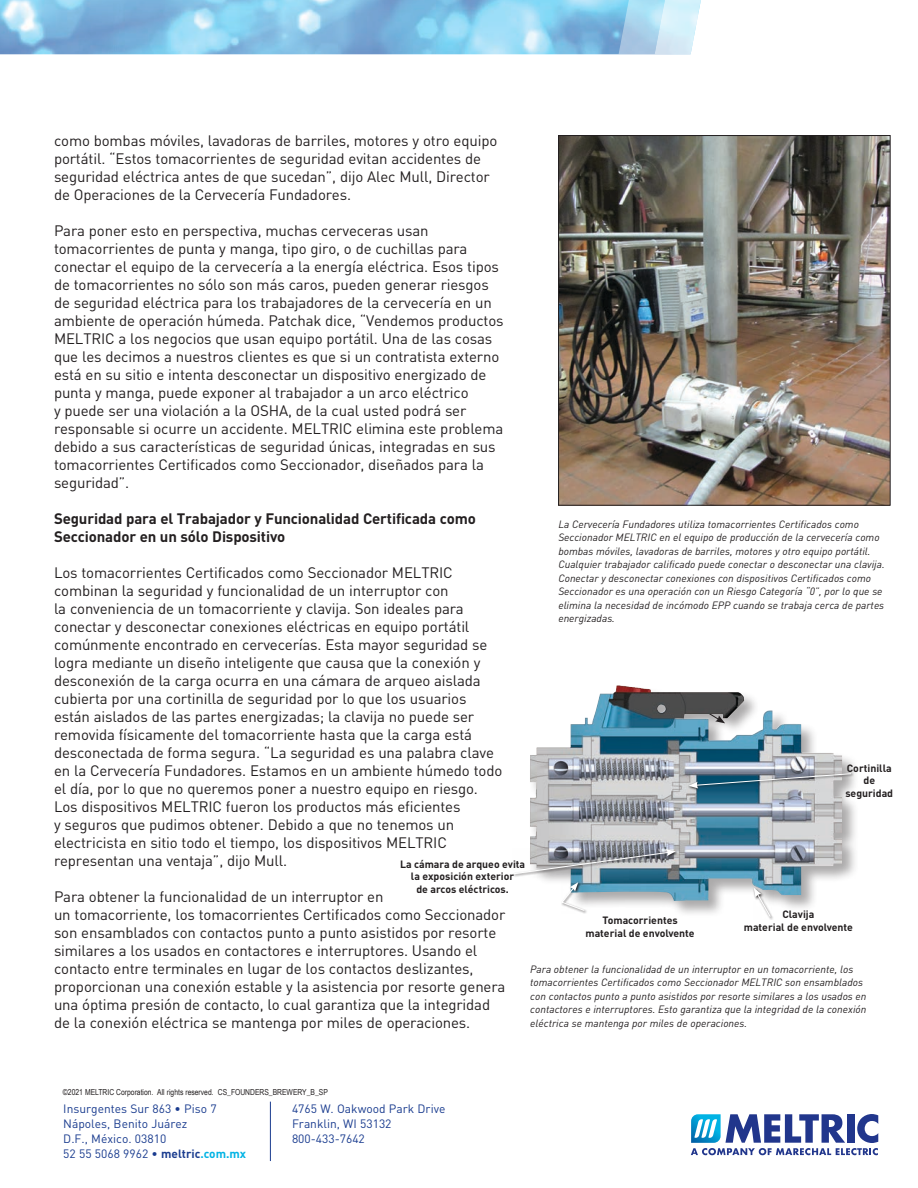
<style>
.page{position:relative;width:918px;height:1188px;background:#fff}
.page>*{position:absolute;margin:0;border:0;box-sizing:border-box;transform-origin:0 0}
.t1{font:15px/18px "DIN";letter-spacing:-.01em;color:#231f20}
.t2{font:700 15px/18px "DIN";letter-spacing:-.01em;color:#231f20}
.t3{font:12px/15px "DIN";color:#1a3c8f}
.t4{font:italic 10.5px/13.5px "DIN";color:#231f20}
.t5{font:700 10.5px/12.6px "DIN";color:#231f20;text-align:center}
.t6{font:8.25px "Arial Narrow";color:#231f20}
.s1{font-weight:700;font-size:11.85px}
.s2{font-weight:700;font-size:11.85px;color:#00b3e4}
</style>
<div class="page">
<img style="left:0;top:0;width:618px;height:54px">
<svg style="left:618px;top:0;width:83px;height:54px;background:#bee0f2"></svg>
<img style="left:560px;top:137px;width:328px;height:366px">
<div style="left:558px;top:135px;width:332px;height:370px;border:1px solid #231f20"></div>
<div style="left:528px;top:684px;width:331px;height:233px;background:#231f20;opacity:.38"></div>
<img style="left:530px;top:685px;width:312px;height:216px">
<svg style="left:514px;top:848px;width:165px;height:29px"></svg>
<svg style="left:514px;top:849px;width:162px;height:25px;background:#9ba3a9"></svg>
<svg style="left:687px;top:772px;width:167px;height:20px"></svg>
<svg style="left:689px;top:773px;width:163px;height:16px;background:#8096a2"></svg>
<svg style="left:561px;top:881px;width:27px;height:33px"></svg>
<svg style="left:561px;top:882px;width:24px;height:29px"></svg>
<svg style="left:753px;top:887px;width:21px;height:33px"></svg>
<svg style="left:754px;top:888px;width:17px;height:30px"></svg>
<svg style="left:691px;top:1114px;width:187px;height:41px"></svg>
<hr style="left:270px;top:1102px;width:1px;height:59px;background:#1a3c8f">
<p class="t1" style="left:54px;top:131px;width:445px">como bombas móviles, lavadoras de barriles, motores y otro equipo portátil. “Estos tomacorrientes de seguridad evitan accidentes de seguridad eléctrica antes de que sucedan”, dijo Alec Mull, Director de Operaciones de la Cervecería Fundadores.</p>
<p class="t1" style="left:54px;top:221px;width:451px">Para poner esto en perspectiva, muchas cerveceras usan tomacorrientes de punta y manga, tipo giro, o de cuchillas para conectar el equipo de la cervecería a la energía eléctrica. Esos tipos de tomacorrientes no sólo son más caros, pueden generar riesgos de seguridad eléctrica para los trabajadores de la cervecería en un ambiente de operación húmeda. Patchak dice, “Vendemos productos MELTRIC a los negocios que usan equipo portátil. Una de las cosas que les decimos a nuestros clientes es que si un contratista externo está en su sitio e intenta desconectar un dispositivo energizado de punta y manga, puede exponer al trabajador a un arco eléctrico<br>y puede ser una violación a la OSHA, de la cual usted podrá ser responsable si ocurre un accidente. MELTRIC elimina este problema debido a sus características de seguridad únicas, integradas en sus tomacorrientes Certificados como Seccionador, diseñados para la seguridad”.</p>
<p class="t2" style="left:54px;top:509px;width:423px">Seguridad para el Trabajador y Funcionalidad Certificada como<br>Seccionador en un sólo Dispositivo</p>
<p class="t1" style="left:54px;top:563px;width:450px">Los tomacorrientes Certificados como Seccionador MELTRIC combinan la seguridad y funcionalidad de un interruptor con<br>la conveniencia de un tomacorriente y clavija. Son ideales para conectar y desconectar conexiones eléctricas en equipo portátil comúnmente encontrado en cervecerías. Esta mayor seguridad se logra mediante un diseño inteligente que causa que la conexión y desconexión de la carga ocurra en una cámara de arqueo aislada cubierta por una cortinilla de seguridad por lo que los usuarios están aislados de las partes energizadas; la clavija no puede ser removida físicamente del tomacorriente hasta que la carga está desconectada de forma segura. “La seguridad es una palabra clave en la Cervecería Fundadores. Estamos en un ambiente húmedo todo el día, por lo que no queremos poner a nuestro equipo en riesgo.<br>Los dispositivos MELTRIC fueron los productos más eficientes<br>y seguros que pudimos obtener. Debido a que no tenemos un electricista en sitio todo el tiempo, los dispositivos MELTRIC representan una ventaja”, dijo Mull.</p>
<p class="t1" style="left:54px;top:887px;width:453px">Para obtener la funcionalidad de un interruptor en<br>un tomacorriente, los tomacorrientes Certificados como Seccionador son ensamblados con contactos punto a punto asistidos por resorte similares a los usados en contactores e interruptores. Usando el contacto entre terminales en lugar de los contactos deslizantes, proporcionan una conexión estable y la asistencia por resorte genera una óptima presión de contacto, lo cual garantiza que la integridad de la conexión eléctrica se mantenga por miles de operaciones.</p>
<p class="t4" style="left:558px;top:517px;width:328px">La Cervecería Fundadores utiliza tomacorrientes Certificados como Seccionador MELTRIC en el equipo de producción de la cervecería como bombas móviles, lavadoras de barriles, motores y otro equipo portátil.<br>Cualquier trabajador calificado puede conectar o desconectar una clavija.<br>Conectar y desconectar conexiones con dispositivos Certificados como Seccionador es una operación con un Riesgo Categoría “0”, por lo que se elimina la necesidad de incómodo EPP cuando se trabaja cerca de partes energizadas.</p>
<p class="t5" style="left:845px;top:761px;width:49px">Cortinilla de seguridad</p>
<p class="t5" style="left:400px;top:857px;width:127px">La cámara de arqueo evita la exposición exterior<br>de arcos eléctricos.</p>
<p class="t5" style="left:782px;top:908px;width:34px">Clavija</p>
<p class="t5" style="left:744px;top:920px;width:111px">material de envolvente</p>
<p class="t5" style="left:602px;top:913px;width:77px">Tomacorrientes</p>
<p class="t5" style="left:586px;top:926px;width:111px">material de envolvente</p>
<p class="t4" style="left:530px;top:962px;width:338px">Para obtener la funcionalidad de un interruptor en un tomacorriente, los tomacorrientes Certificados como Seccionador MELTRIC son ensamblados con contactos punto a punto asistidos por resorte similares a los usados en contactores e interruptores. Esto garantiza que la integridad de la conexión eléctrica se mantenga por miles de operaciones.</p>
<p class="t6" style="left:63px;top:1086px;width:266px">©2021 MELTRIC Corporation. All rights reserved. CS_FOUNDERS_BREWERY_B_SP</p>
<p class="t3" style="left:63px;top:1101px;width:155px">Insurgentes Sur 863 • Piso 7<br>Nápoles, Benito Juárez</p>
<p class="t3" style="left:63px;top:1131px;width:104px">D.F., México. 03810</p>
<p class="t3" style="left:63px;top:1146px;width:184px">52 55 5068 9962 • <span class="s1">meltric</span><span class="s2">.com.mx</span></p>
<p class="t3" style="left:292px;top:1101px;width:155px">4765 W. Oakwood Park Drive</p>
<p class="t3" style="left:292px;top:1116px;width:101px">Franklin, WI 53132</p>
<p class="t3" style="left:292px;top:1131px;width:74px">800-433-7642</p>
</div>
